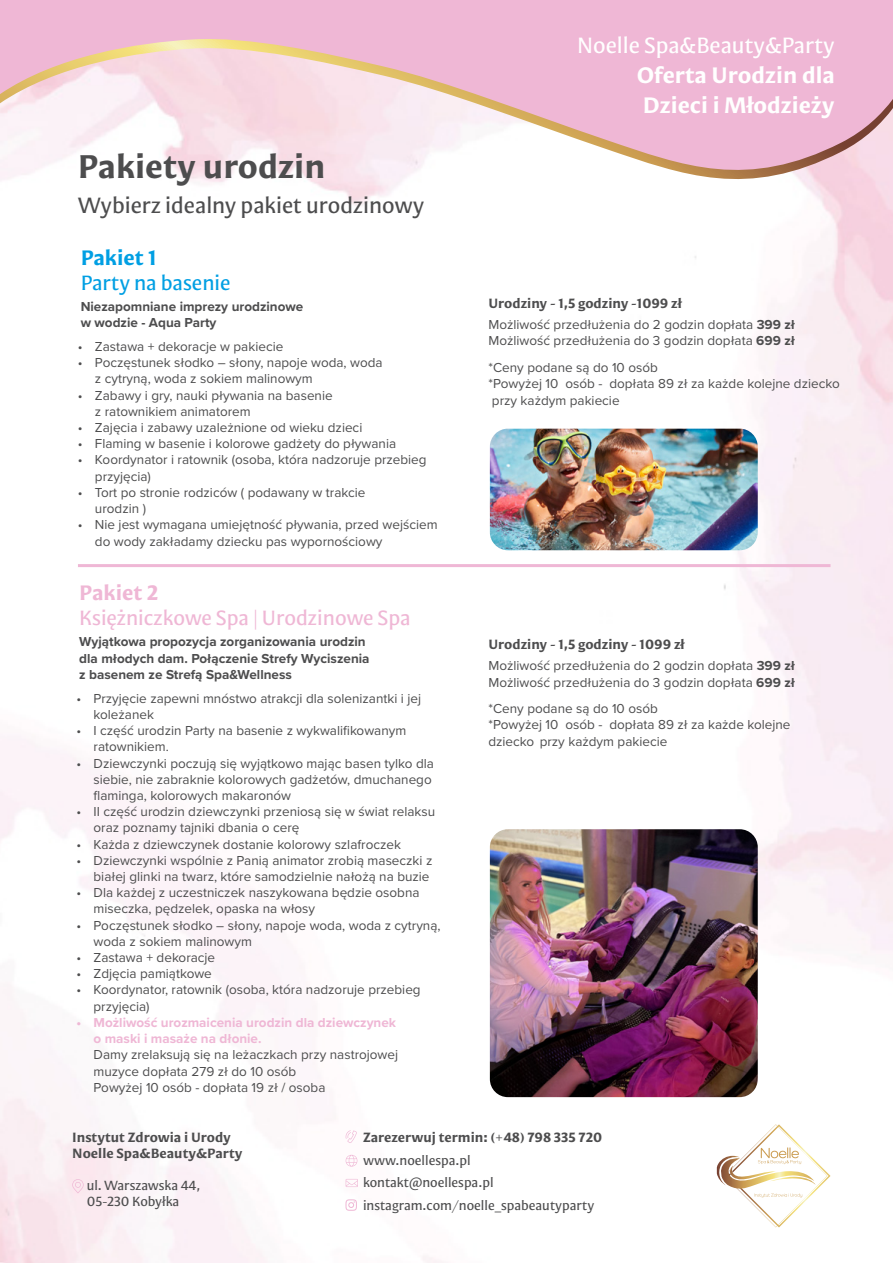
<style>
.page{position:relative;width:893px;height:1263px;background:#fff}
.page>*{position:absolute;margin:0;border:0;box-sizing:border-box;transform-origin:0 0}
.t1{font:700 33px "Mestiza Sans";color:#4d4d4e}
.t2{font:700 22.5px/30px "Mestiza Sans";color:#fff}
.t3{font:22.5px "Mestiza Sans";color:#4d4d4e}
.t4{font:22.5px "Mestiza Sans";color:#fff}
.t5{font:21px "Mestiza Sans";color:#efb7d5}
.t6{font:21px "Mestiza Sans";color:#009fe3}
.t7{font:700 21px "Mestiza Sans";color:#009fe3}
.t8{font:700 21px "Mestiza Sans";color:#efb7d5}
.t9{font:13.5px/16.2px "Proxima Nova";color:#4d4d4e}
.t10{font:700 13.5px/16.2px "Proxima Nova";color:#4d4d4e}
.t11{font:700 13.5px/16.2px "Mestiza Sans";color:#4d4d4e}
.t12{font:13.5px/22.5px "Mestiza Sans";color:#4d4d4e}
.t13{font:700 13.5px/16.2px "Proxima Nova";color:#efb7d5}
.s1{font-weight:700}
</style>
<div class="page">
<svg style="left:716px;top:1124px;width:114px;height:103px"></svg>
<svg style="left:72px;top:1179px;width:12px;height:14px"></svg>
<svg style="left:346px;top:1179px;width:12px;height:8px"></svg>
<svg style="left:346px;top:1130px;width:11px;height:13px"></svg>
<svg style="left:346px;top:1155px;width:11px;height:11px"></svg>
<svg style="left:345px;top:1199px;width:12px;height:12px"></svg>
<svg style="left:311px;top:190px;width:582px;height:10px"></svg>
<svg style="left:0;top:0;width:893px;height:190px;fill:#efb7d5"></svg>
<hr style="left:78px;top:564px;width:752px;height:3px;background:#efb7d5">
<img style="left:490px;top:429px;width:268px;height:121px">
<img style="left:490px;top:829px;width:268px;height:268px">
<h1 class="t1" style="left:78px;top:145px;width:249px">Pakiety urodzin</h1>
<h2 class="t3" style="left:78px;top:191px;width:348px">Wybierz idealny pakiet urodzinowy</h2>
<h3 class="t7" style="left:81px;top:243px;width:78px">Pakiet 1</h3>
<h3 class="t6" style="left:81px;top:269px;width:151px">Party na basenie</h3>
<p class="t10" style="left:81px;top:298px;width:224px">Niezapomniane imprezy urodzinowe w wodzie - Aqua Party</p>
<p class="t9" style="left:78px;top:338px;width:207px">• Zastawa + dekoracje w pakiecie</p>
<p class="t9" style="left:95px;top:354px;width:289px;text-indent:-17px">• Poczęstunek słodko – słony, napoje woda, woda z cytryną, woda z sokiem malinowym</p>
<p class="t9" style="left:95px;top:386px;width:239px;text-indent:-17px">• Zabawy i gry, nauki pływania na basenie z ratownikiem animatorem</p>
<p class="t9" style="left:78px;top:419px;width:286px">• Zajęcia i zabawy uzależnione od wieku dzieci</p>
<p class="t9" style="left:78px;top:435px;width:320px">• Flaming w basenie i kolorowe gadżety do pływania</p>
<p class="t9" style="left:95px;top:451px;width:333px;text-indent:-17px">• Koordynator i ratownik (osoba, która nadzoruje przebieg przyjęcia)</p>
<p class="t9" style="left:95px;top:484px;width:272px;text-indent:-17px">• Tort po stronie rodziców ( podawany w trakcie urodzin )</p>
<p class="t9" style="left:95px;top:516px;width:344px;text-indent:-17px">• Nie jest wymagana umiejętność pływania, przed wejściem do wody zakładamy dziecku pas wypornościowy</p>
<h3 class="t8" style="left:79px;top:579px;width:81px">Pakiet 2</h3>
<h3 class="t5" style="left:79px;top:605px;width:333px">Księżniczkowe Spa | Urodzinowe Spa</h3>
<p class="t10" style="left:79px;top:633px;width:292px">Wyjątkowa propozycja zorganizowania urodzin dla młodych dam. Połączenie Strefy Wyciszenia z basenem ze Strefą Spa&amp;Wellness</p>
<p class="t9" style="left:94px;top:690px;width:329px;text-indent:-17px">• Przyjęcie zapewni mnóstwo atrakcji dla solenizantki i jej koleżanek</p>
<p class="t9" style="left:94px;top:722px;width:314px;text-indent:-17px">• I część urodzin Party na basenie z wykwalifikowanym ratownikiem.</p>
<p class="t9" style="left:94px;top:754px;width:342px;text-indent:-17px">• Dziewczynki poczują się wyjątkowo mając basen tylko dla siebie, nie zabraknie kolorowych gadżetów, dmuchanego flaminga, kolorowych makaronów</p>
<p class="t9" style="left:94px;top:803px;width:343px;text-indent:-17px">• II część urodzin dziewczynki przeniosą się w świat relaksu oraz poznamy tajniki dbania o cerę</p>
<p class="t9" style="left:77px;top:835px;width:326px">• Każda z dziewczynek dostanie kolorowy szlafroczek</p>
<p class="t9" style="left:77px;top:852px;width:357px;text-align:right">• Dziewczynki wspólnie z Panią animator zrobią maseczki z białej glinki na twarz, które samodzielnie nałożą na buzie</p>
<p class="t9" style="left:94px;top:884px;width:328px;text-indent:-17px">• Dla każdej z uczestniczek naszykowana będzie osobna miseczka, pędzelek, opaska na włosy</p>
<p class="t9" style="left:94px;top:916px;width:349px;text-indent:-17px">• Poczęstunek słodko – słony, napoje woda, woda z cytryną, woda z sokiem malinowym</p>
<p class="t9" style="left:77px;top:949px;width:140px">• Zastawa + dekoracje</p>
<p class="t9" style="left:77px;top:965px;width:137px">• Zdjęcia pamiątkowe</p>
<p class="t9" style="left:94px;top:981px;width:329px;text-indent:-17px">• Koordynator, ratownik (osoba, która nadzoruje przebieg przyjęcia)</p>
<p class="t13" style="left:94px;top:1014px;width:304px;text-indent:-17px">• Możliwość urozmaicenia urodzin dla dziewczynek o maski i masaże na dłonie.</p>
<p class="t9" style="left:94px;top:1046px;width:306px">Damy zrelaksują się na leżaczkach przy nastrojowej muzyce dopłata 279 zł do 10 osób<br>Powyżej 10 osób - dopłata 19 zł / osoba</p>
<h2 class="t4" style="left:577px;top:32px;width:259px">Noelle Spa&amp;Beauty&amp;Party</h2>
<h2 class="t2" style="left:637px;top:60px;width:200px">Oferta Urodzin dla<br>Dzieci i Młodzieży</h2>
<p class="t11" style="left:488px;top:295px;width:195px">Urodziny - 1,5 godziny -1099 zł</p>
<p class="t9" style="left:488px;top:316px;width:308px">Możliwość przedłużenia do 2 godzin dopłata <span class="s1">399 zł<br></span>Możliwość przedłużenia do 3 godzin dopłata <span class="s1">699 zł</span></p>
<p class="t9" style="left:488px;top:359px;width:353px">*Ceny podane są do 10 osób<br>*Powyżej 10 osób - dopłata 89 zł za każde kolejne dziecko przy każdym pakiecie</p>
<p class="t11" style="left:488px;top:636px;width:198px">Urodziny - 1,5 godziny - 1099 zł</p>
<p class="t9" style="left:488px;top:657px;width:308px">Możliwość przedłużenia do 2 godzin dopłata <span class="s1">399 zł<br></span>Możliwość przedłużenia do 3 godzin dopłata <span class="s1">699 zł</span></p>
<p class="t9" style="left:488px;top:700px;width:303px">*Ceny podane są do 10 osób<br>*Powyżej 10 osób - dopłata 89 zł za każde kolejne dziecko przy każdym pakiecie</p>
<p class="t11" style="left:72px;top:1129px;width:172px">Instytut Zdrowia i Urody<br>Noelle Spa&amp;Beauty&amp;Party</p>
<p class="t11" style="left:363px;top:1129px;width:241px">Zarezerwuj termin: (+48) 798 335 720</p>
<p class="t12" style="left:363px;top:1148px;width:233px">www.noellespa.pl kontakt@noellespa.pl instagram.com/noelle_spabeautyparty</p>
<p class="t12" style="left:87px;top:1177px;width:115px;line-height:16.2px">ul. Warszawska 44,<br>05-230 Kobyłka</p>
</div>
